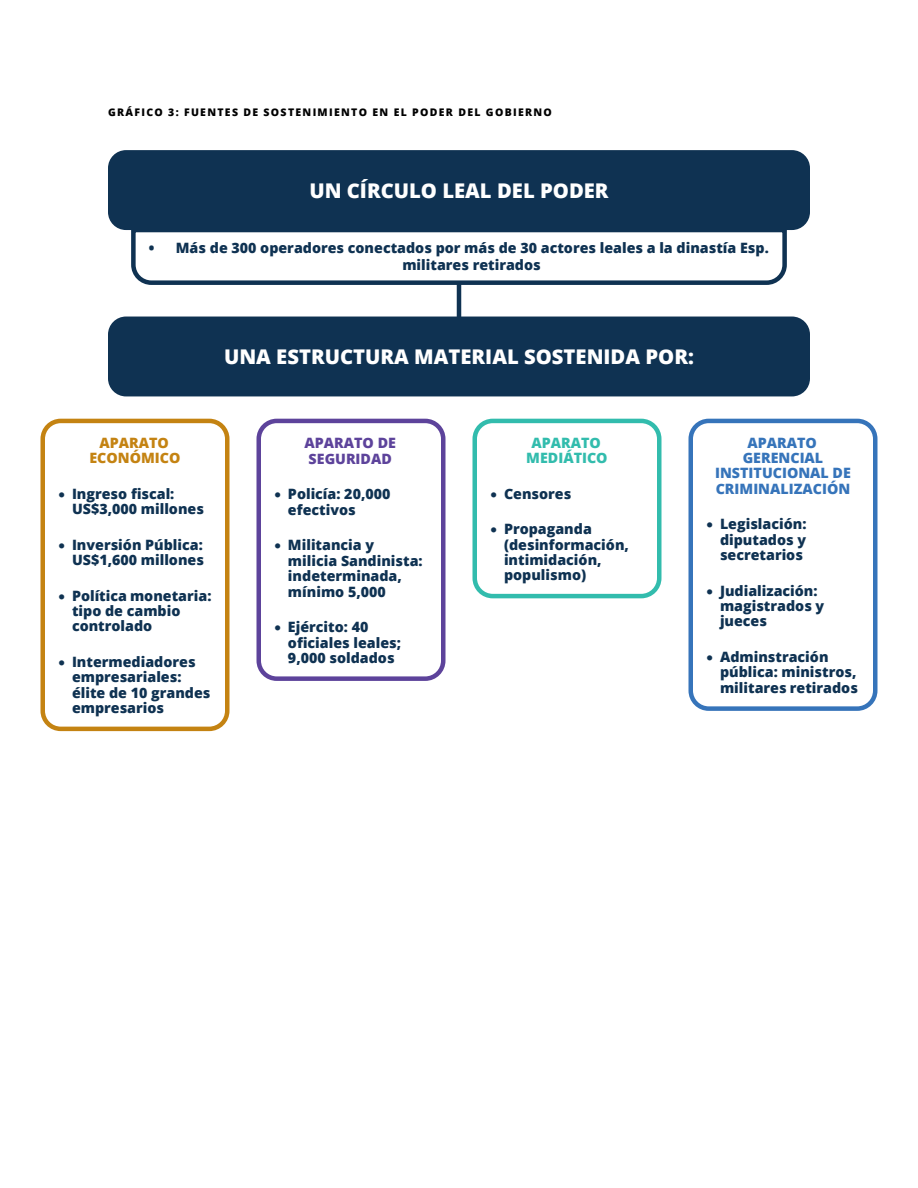
<style>
.page{position:relative;width:918px;height:1188px;background:#fff}
.page>*{position:absolute;margin:0;border:0;box-sizing:border-box;transform-origin:0 0}
.t1{font:800 20.25px "Open Sans";color:#fff}
.t2{font:800 14.25px/15.5px "Open Sans";color:#0f3252}
.t3{font:800 14.25px/15.5px "Open Sans";color:#3674ba;text-align:center}
.t4{font:800 14.25px/16.2px "Open Sans";color:#5d439b}
.t5{font:800 14.25px/15.5px "Open Sans";color:#c48312;text-align:center}
.t6{font:800 14.25px/15.5px "Open Sans";color:#32bcad;text-align:center}
.t7{font:800 10.5px "Open Sans";letter-spacing:.125em;color:#000}
</style>
<div class="page">
<hr style="left:0;top:0;width:1px;height:50px;background:#dcddde">
<div style="left:108px;top:150px;width:702px;height:80px;background:#0f3252;border-radius:18px"></div>
<div style="left:108px;top:317px;width:702px;height:79px;background:#0f3252;border-radius:18px"></div>
<div style="left:40px;top:419px;width:190px;height:312px;border:4px solid #c48312;border-radius:18px"></div>
<div style="left:256px;top:419px;width:190px;height:262px;border:4px solid #5d439b;border-radius:18px"></div>
<div style="left:472px;top:419px;width:190px;height:179px;border:4px solid #32bcad;border-radius:18px"></div>
<div style="left:688px;top:419px;width:190px;height:292px;border:4px solid #3674ba;border-radius:18px"></div>
<svg style="left:131px;top:230px;width:656px;height:57px"></svg>
<hr style="left:457px;top:283px;width:4px;height:39px;background:#0f3252">
<p class="t7" style="left:108px;top:104px;width:446px">GRÁFICO 3: FUENTES DE SOSTENIMIENTO EN EL PODER DEL GOBIERNO</p>
<h1 class="t1" style="left:309px;top:175px;width:301px">UN CÍRCULO LEAL DEL PODER</h1>
<p class="t2" style="left:402px;top:239px;width:368px;line-height:17.1px;text-indent:-254px">• Más de 300 operadores conectados por más de 30 actores leales a la dinastía Esp. militares retirados</p>
<h1 class="t1" style="left:224px;top:341px;width:471px">UNA ESTRUCTURA MATERIAL SOSTENIDA POR:</h1>
<p class="t5" style="left:90px;top:434px;width:93px">APARATO<br>ECONÓMICO</p>
<p class="t2" style="left:72px;top:485px;width:133px;text-indent:-13px">• Ingreso fiscal:<br>US$3,000 millones</p>
<p class="t2" style="left:59px;top:536px;width:147px;text-align:right">• Inversión Pública:<br>US$1,600 millones</p>
<p class="t2" style="left:72px;top:587px;width:141px;text-indent:-13px">• Política monetaria: tipo de cambio controlado</p>
<p class="t2" style="left:72px;top:653px;width:140px;text-indent:-13px">• Intermediadores empresariales: élite de 10 grandes empresarios</p>
<p class="t4" style="left:305px;top:434px;width:93px">APARATO DE<br>SEGURIDAD</p>
<p class="t2" style="left:288px;top:486px;width:104px;text-indent:-13px">• Policía: 20,000 efectivos</p>
<p class="t2" style="left:288px;top:537px;width:136px;text-indent:-13px">• Militancia y milicia Sandinista: indeterminada, mínimo 5,000</p>
<p class="t2" style="left:288px;top:619px;width:115px;text-indent:-13px">• Ejército: 40 oficiales leales;<br>9,000 soldados</p>
<p class="t6" style="left:526px;top:434px;width:83px">APARATO<br>MEDIÁTICO</p>
<p class="t2" style="left:491px;top:485px;width:82px">• Censores</p>
<p class="t2" style="left:504px;top:521px;width:126px;text-indent:-13px">• Propaganda (desinformación, intimidación, populismo)</p>
<p class="t3" style="left:715px;top:434px;width:137px">APARATO<br>GERENCIAL<br>INSTITUCIONAL DE<br>CRIMINALIZACIÓN</p>
<p class="t2" style="left:720px;top:516px;width:88px;text-align:justify;text-indent:-13px">• Legislación: diputados y secretarios</p>
<p class="t2" style="left:720px;top:582px;width:106px;text-indent:-13px">• Judialización: magistrados y jueces</p>
<p class="t2" style="left:720px;top:648px;width:139px;text-indent:-13px">• Adminstración pública: ministros, militares retirados</p>
</div>
